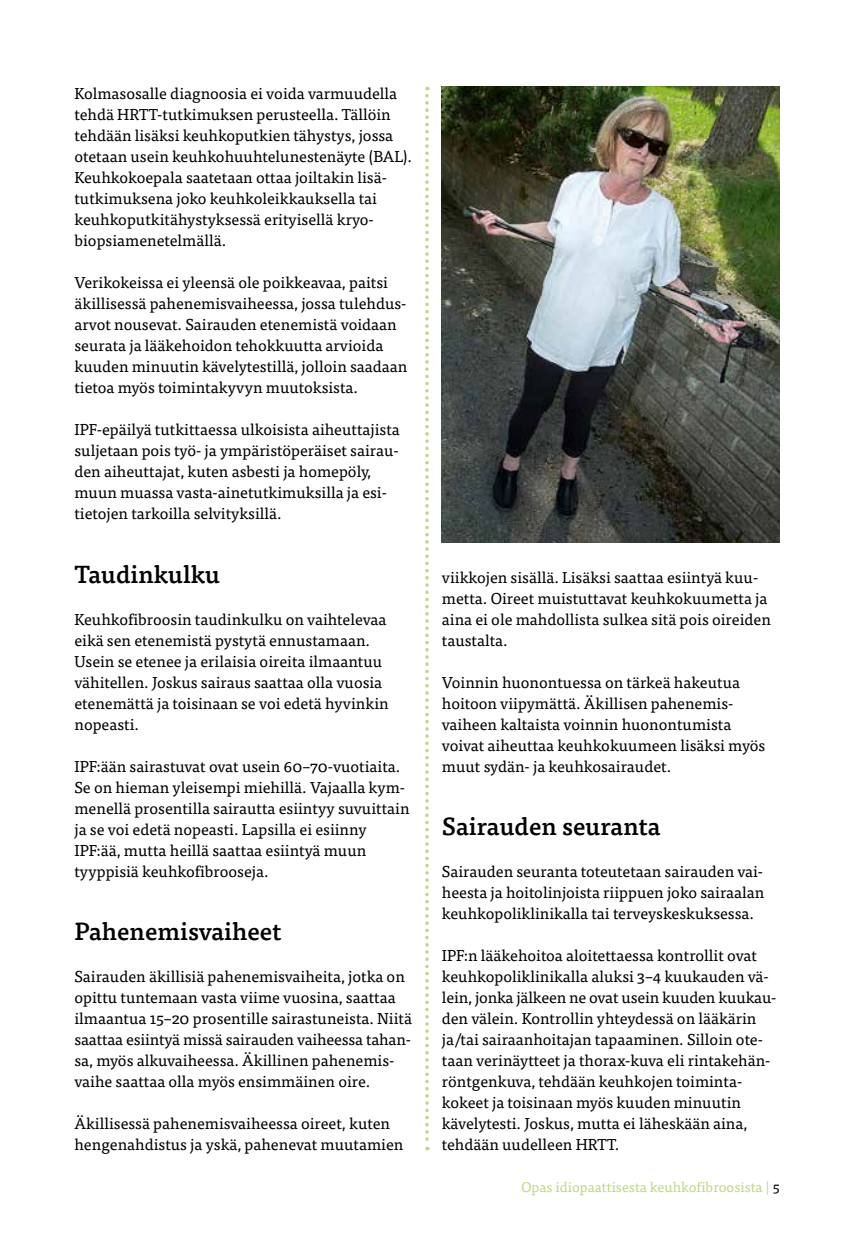
<style>
.page{position:relative;width:854px;height:1241px;background:#fff}
.page>*{position:absolute;margin:0;border:0;box-sizing:border-box;transform-origin:0 0}
.t1{font:500 24.5px "Tisa OT";color:#000}
.t2{font:15.75px/21px "Tisa OT";color:#000}
.t3{font:14px "Tisa OT";color:#bfd786}
.s1{color:#000}
</style>
<div class="page">
<svg style="left:425px;top:96px;width:3px;height:1054px"></svg>
<img style="left:441px;top:87px;width:338px;height:455px">
<p class="t2" style="left:74px;top:83px;width:339px">Kolmasosalle diagnoosia ei voida varmuudella tehdä HRTT-tutkimuksen perusteella. Tällöin tehdään lisäksi keuhkoputkien tähystys, jossa otetaan usein keuhkohuuhtelunestenäyte (BAL).<br>Keuhkokoepala saatetaan ottaa joiltakin lisä&shy;tutkimuksena joko keuhkoleikkauksella tai keuhkoputkitähystyksessä erityisellä kryo&shy;biopsiamenetelmällä.</p>
<p class="t2" style="left:74px;top:272px;width:334px">Verikokeissa ei yleensä ole poikkeavaa, paitsi äkillisessä pahenemisvaiheessa, jossa tulehdus&shy;arvot nousevat. Sairauden etenemistä voidaan seurata ja lääkehoidon tehokkuutta arvioida kuuden minuutin kävelytestillä, jolloin saadaan tietoa myös toimintakyvyn muutoksista.</p>
<p class="t2" style="left:74px;top:419px;width:327px">IPF-epäilyä tutkittaessa ulkoisista aiheuttajista suljetaan pois työ- ja ympäristöperäiset sairau&shy;den aiheuttajat, kuten asbesti ja homepöly, muun muassa vasta-ainetutkimuksilla ja esi&shy;tietojen tarkoilla selvityksillä.</p>
<h1 class="t1" style="left:74px;top:559px;width:147px">Taudinkulku</h1>
<p class="t2" style="left:74px;top:608px;width:315px">Keuhkofibroosin taudinkulku on vaihtelevaa eikä sen etenemistä pystytä ennustamaan.<br>Usein se etenee ja erilaisia oireita ilmaantuu vähitellen. Joskus sairaus saattaa olla vuosia etenemättä ja toisinaan se voi edetä hyvinkin nopeasti.</p>
<p class="t2" style="left:74px;top:755px;width:336px">IPF:ään sairastuvat ovat usein 60–70-vuotiaita.<br>Se on hieman yleisempi miehillä. Vajaalla kym&shy;menellä prosentilla sairautta esiintyy suvuittain ja se voi edetä nopeasti. Lapsilla ei esiinny IPF:ää, mutta heillä saattaa esiintyä muun tyyppisiä keuhkofibrooseja.</p>
<h1 class="t1" style="left:74px;top:916px;width:208px">Pahenemisvaiheet</h1>
<p class="t2" style="left:74px;top:965px;width:339px">Sairauden äkillisiä pahenemisvaiheita, jotka on opittu tuntemaan vasta viime vuosina, saattaa ilmaantua 15–20 prosentille sairastuneista. Niitä saattaa esiintyä missä sairauden vaiheessa tahan&shy;sa, myös alkuvaiheessa. Äkillinen pahenemis&shy;vaihe saattaa olla myös ensimmäinen oire.</p>
<p class="t2" style="left:74px;top:1112px;width:330px">Äkillisessä pahenemisvaiheessa oireet, kuten hengenahdistus ja yskä, pahenevat muutamien</p>
<p class="t2" style="left:441px;top:566px;width:330px">viikkojen sisällä. Lisäksi saattaa esiintyä kuu&shy;metta. Oireet muistuttavat keuhkokuumetta ja aina ei ole mahdollista sulkea sitä pois oireiden taustalta.</p>
<p class="t2" style="left:441px;top:671px;width:325px">Voinnin huonontuessa on tärkeä hakeutua hoitoon viipymättä. Äkillisen pahenemis&shy;vaiheen kaltaista voinnin huonontumista voivat aiheuttaa keuhkokuumeen lisäksi myös muut sydän- ja keuhkosairaudet.</p>
<h1 class="t1" style="left:441px;top:811px;width:220px">Sairauden seuranta</h1>
<p class="t2" style="left:441px;top:860px;width:324px;text-align:justify">Sairauden seuranta toteutetaan sairauden vai&shy;heesta ja hoitolinjoista riippuen joko sairaalan keuhkopoliklinikalla tai terveyskeskuksessa.</p>
<p class="t2" style="left:441px;top:944px;width:336px">IPF:n lääkehoitoa aloitettaessa kontrollit ovat keuhkopoliklinikalla aluksi 3–4 kuukauden vä&shy;lein, jonka jälkeen ne ovat usein kuuden kuukau&shy;den välein. Kontrollin yhteydessä on lääkärin ja/tai sairaanhoitajan tapaaminen. Silloin ote&shy;taan verinäytteet ja thorax-kuva eli rintakehän&shy;röntgenkuva, tehdään keuhkojen toiminta&shy;kokeet ja toisinaan myös kuuden minuutin kävelytesti. Joskus, mutta ei läheskään aina, tehdään uudelleen HRTT.</p>
<p class="t3" style="left:521px;top:1178px;width:259px">Opas idiopaattisesta keuhkofibroosista | <span class="s1">5</span></p>
</div>
